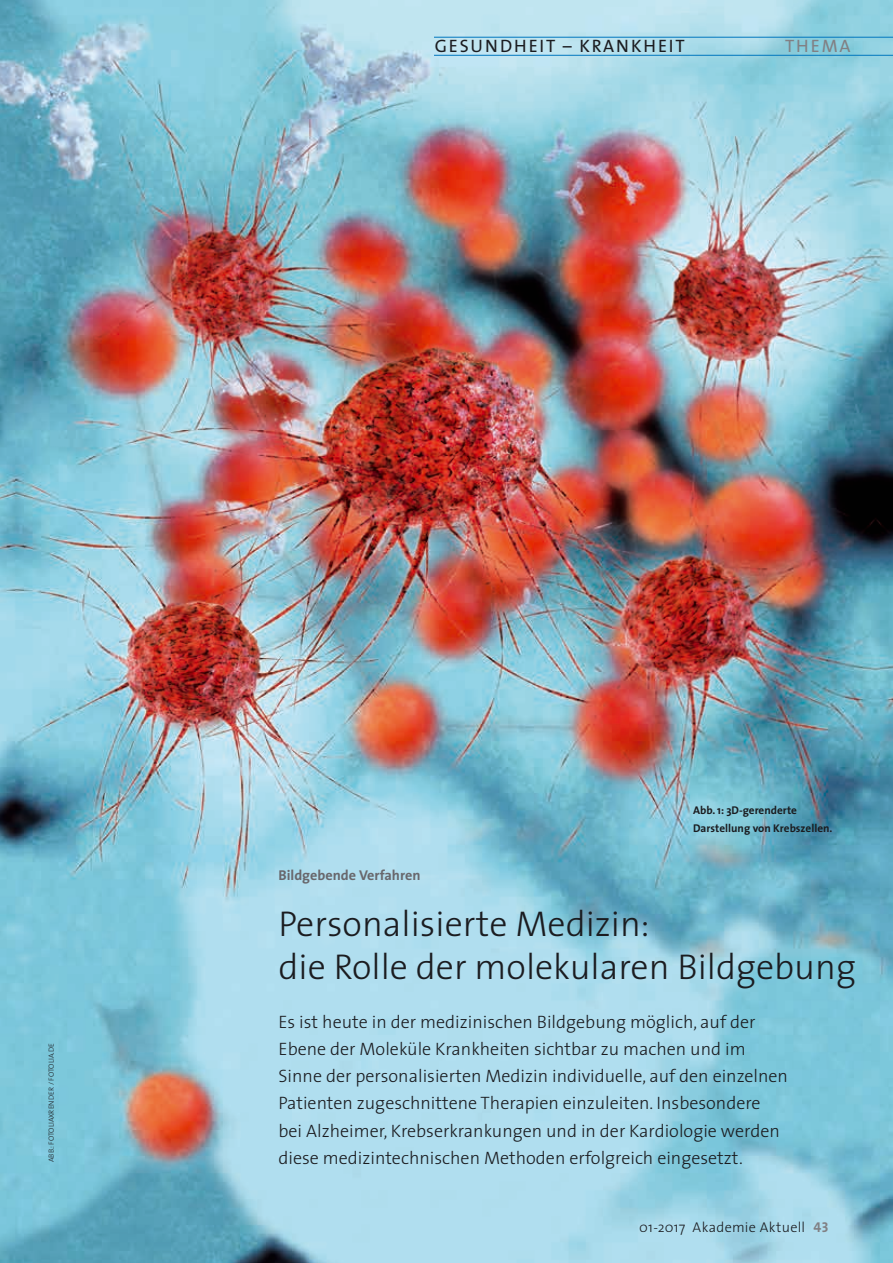
<style>
.page{position:relative;width:893px;height:1263px;background:#fff}
.page>*{position:absolute;margin:0;border:0;box-sizing:border-box;transform-origin:0 0}
.t1{font:300 36px/43.2px "The Sans";color:#1b1c20}
.t2{font:300 18px/27px "The Sans";color:#1b1c20}
.t3{font:18px "The Sans";letter-spacing:.1em;color:#1b1c20}
.t4{font:18px "The Sans";letter-spacing:.095em;color:#818084}
.t5{font:300 14.25px "The Sans";letter-spacing:.02em;color:#1b1c20}
.t6{font:700 14.25px "The Sans";color:#68676c}
.t7{font:700 11.25px/17.4px "The Sans";color:#1b1c20}
.t8{font:7.5px "The Sans Light Caps";color:#1b1c20}
.s1{font-family:"The Sans Bold Caps";font-weight:400;color:#818084}
</style>
<div class="page">
<img style="left:0;top:0;width:893px;height:1263px">
<hr style="left:434px;top:55px;width:459px;height:1px;background:#0076be">
<hr style="left:434px;top:37px;width:459px;height:1px;background:#0076be">
<p class="t3" style="left:435px;top:31px;width:251px">GESUNDHEIT – KRANKHEIT</p>
<p class="t4" style="left:785px;top:31px;width:67px">THEMA</p>
<p class="t8" style="left:45px;top:1162px;width:121px;rotate:-90deg">ABB.: FOTOLIAXRENDER / FOTOLIA.DE</p>
<p class="t7" style="left:693px;top:801px;width:141px">Abb. 1: 3D-gerenderte<br>Darstellung von Krebszellen.</p>
<p class="t6" style="left:279px;top:863px;width:144px">Bildgebende Verfahren</p>
<h1 class="t1" style="left:279px;top:901px;width:579px">Personalisierte Medizin:<br>die Rolle der molekularen Bildgebung</h1>
<p class="t2" style="left:279px;top:1008px;width:511px">Es ist heute in der medizinischen Bildgebung möglich, auf der Ebene der Moleküle Krankheiten sichtbar zu machen und im Sinne der personalisierten Medizin individuelle, auf den einzelnen Patienten zugeschnittene Therapien einzuleiten. Insbesondere bei Alzheimer, Krebserkrankungen und in der Kardiologie werden diese medizintechnischen Methoden erfolgreich eingesetzt.</p>
<p class="t5" style="left:639px;top:1215px;width:191px">01-2017 Akademie Aktuell <span class="s1">43</span></p>
</div>
